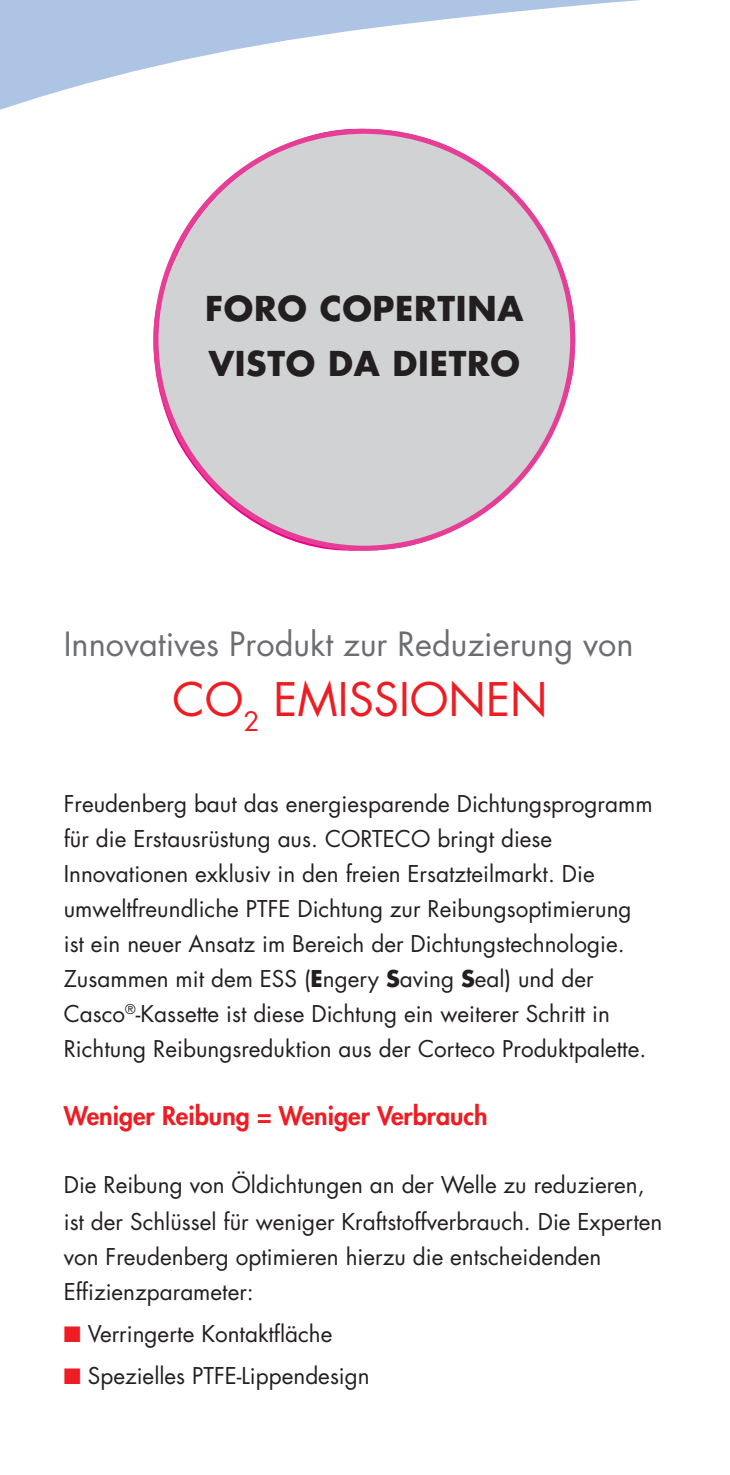
<style>
.page{position:relative;width:730px;height:1475px;background:#fff}
.page>*{position:absolute;margin:0;border:0;box-sizing:border-box;transform-origin:0 0}
.t1{font:45px "Futura";color:#ee1d23}
.t2{font:700 33.25px/55px "Futura";letter-spacing:.02em;color:#231f20}
.t3{font:32.5px "Futura";color:#6c6d70}
.t4{font:800 25px "Futura";color:#ee1d23}
.t5{font:22.5px/35px "Futura";color:#231f20}
.s1{font-weight:700}
.s2{color:#ee1d23}
</style>
<div class="page">
<svg style="left:0;top:0;width:640px;height:551px"></svg>
<h2 class="t2" style="left:205px;top:283px;width:320px">FORO COPERTINA<br>VISTO DA DIETRO</h2>
<h3 class="t3" style="left:64px;top:629px;width:571px">Innovatives Produkt zur Reduzierung von</h3>
<h1 class="t1" style="left:173px;top:678px;width:377px">CO<sub>2</sub> EMISSIONEN</h1>
<p class="t5" style="left:64px;top:787px;width:590px">Freudenberg baut das energiesparende Dichtungsprogramm für die Erstausrüstung aus. CORTECO bringt diese Innovationen exklusiv in den freien Ersatzteilmarkt. Die umweltfreundliche PTFE Dichtung zur Reibungsoptimierung ist ein neuer Ansatz im Bereich der Dichtungstechnologie.<br>Zusammen mit dem ESS (<span class="s1">E</span>ngery <span class="s1">S</span>aving <span class="s1">S</span>eal) und der Casco<sup>®</sup>-Kassette ist diese Dichtung ein weiterer Schritt in Richtung Reibungsreduktion aus der Corteco Produktpalette.</p>
<p class="t4" style="left:64px;top:1103px;width:425px">Weniger Reibung = Weniger Verbrauch</p>
<p class="t5" style="left:64px;top:1167px;width:600px;line-height:37px">Die Reibung von Öldichtungen an der Welle zu reduzieren, ist der Schlüssel für weniger Kraftstoffverbrauch. Die Experten</p>
<p class="t5" style="left:64px;top:1240px;width:539px">von Freudenberg optimieren hierzu die entscheidenden<br>Effizienzparameter:</p>
<p class="t5" style="left:64px;top:1317px;width:270px"><span class="s2">■</span> Verringerte Kontaktfläche</p>
<p class="t5" style="left:64px;top:1359px;width:307px"><span class="s2">■</span> Spezielles PTFE-Lippendesign</p>
</div>
